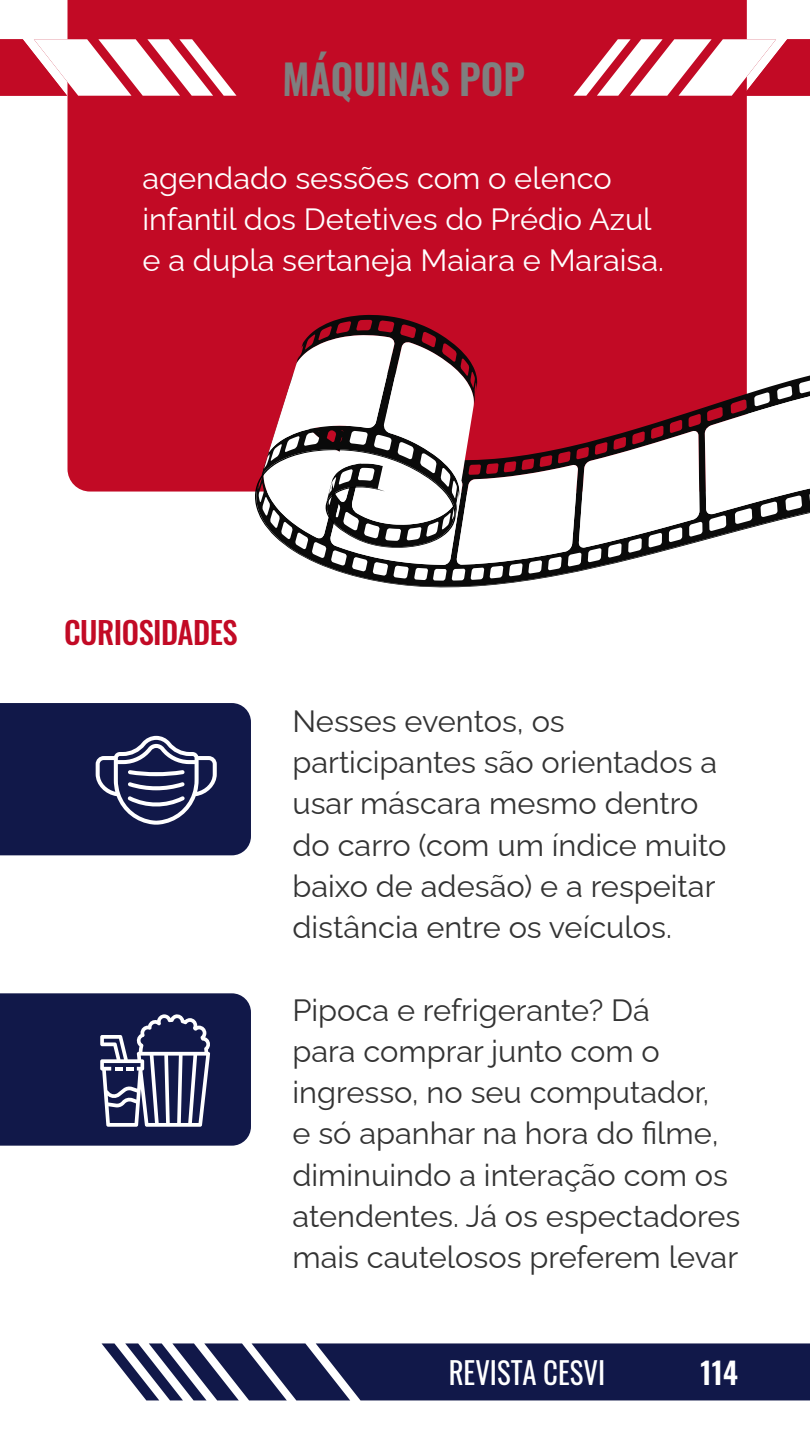
<style>
.page{position:relative;width:810px;height:1440px;background:#fff}
.page>*{position:absolute;margin:0;border:0;box-sizing:border-box;transform-origin:0 0}
.t1{font:600 41.25px "Oswald";color:#7f7f7f;scale:.95 1}
.t2{font:30.75px/41.2px "Raleway";color:#333}
.t3{font:30.75px/41.2px "Raleway";color:#fff}
.t4{font:500 30.75px "Oswald";letter-spacing:-.015em;color:#c20a25}
.t5{font:30px "Oswald";color:#fff;scale:.96 1}
.t6{font:600 30px "Oswald";color:#fff;scale:.96 1}
</style>
<div class="page">
<svg style="left:102px;top:1343px;width:708px;height:57px;background:#2f3560"></svg>
<div style="left:68px;top:0;width:679px;height:492px;background:#c20a25"></div>
<svg style="left:256px;top:354px;width:554px;height:95px;fill:#c20a25"></svg>
<svg style="left:705px;top:391px;width:105px;height:58px"></svg>
<svg style="left:261px;top:315px;width:438px;height:134px"></svg>
<svg style="left:255px;top:449px;width:555px;height:139px"></svg>
<svg style="left:0;top:39px;width:237px;height:57px"></svg>
<svg style="left:573px;top:39px;width:237px;height:57px"></svg>
<svg style="left:0;top:703px;width:251px;height:152px;background:#222856"></svg>
<svg style="left:0;top:993px;width:251px;height:153px;background:#2a305c"></svg>
<h1 class="t1" style="left:283px;top:42px;width:257px">MÁQUINAS POP</h1>
<p class="t3" style="left:142px;top:154px;width:523px">agendado sessões com o elenco infantil dos Detetives do Prédio Azul e a dupla sertaneja Maiara e Maraisa.</p>
<p class="t4" style="left:64px;top:605px;width:175px">CURIOSIDADES</p>
<p class="t2" style="left:292px;top:697px;width:435px">Nesses eventos, os participantes são orientados a usar máscara mesmo dentro do carro (com um índice muito baixo de adesão) e a respeitar distância entre os veículos.</p>
<p class="t2" style="left:292px;top:986px;width:449px">Pipoca e refrigerante? Dá<br>para comprar junto com o ingresso, no seu computador,<br>e só apanhar na hora do filme, diminuindo a interação com os atendentes. Já os espectadores mais cautelosos preferem levar</p>
<p class="t5" style="left:449px;top:1346px;width:164px">REVISTA CESVI</p>
<p class="t6" style="left:701px;top:1346px;width:40px">114</p>
</div>
